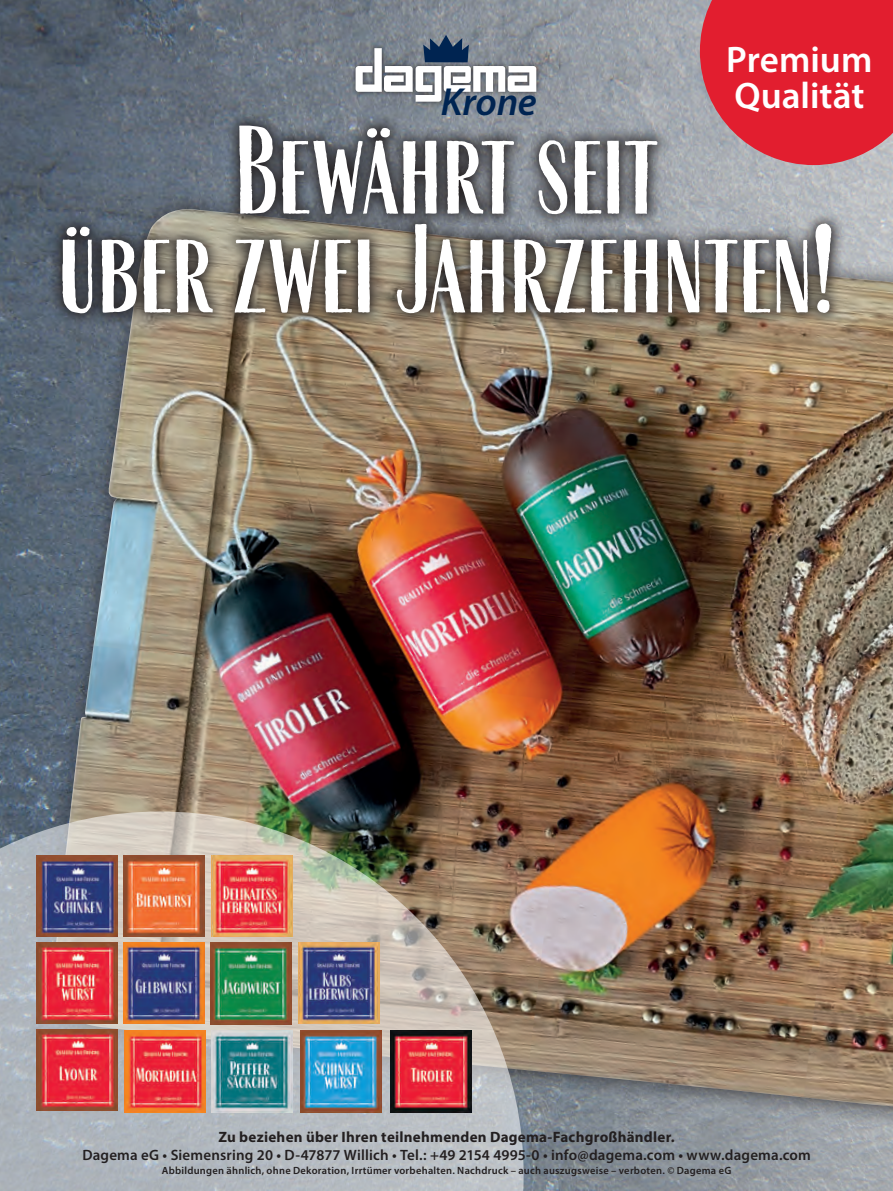
<style>
.page{position:relative;width:893px;height:1191px;background:#fff}
.page>*{position:absolute;margin:0;border:0;box-sizing:border-box;transform-origin:0 0}
.t1{font:103.65px/98.7px "Farmhand Sans";color:#fff;text-align:center}
.t2{font:italic 600 39.3px "Myriad Pro";letter-spacing:-.01em;color:#002451}
.t3{font:600 37.05px "Myriad Pro";color:#fff}
.t4{font:600 15px "Myriad Pro";letter-spacing:.01em;color:#231f20}
.t5{font:700 15px "Myriad Pro";letter-spacing:.015em;color:#231f20}
.t6{font:600 10.5px "Myriad Pro";letter-spacing:.025em;color:#231f20}
</style>
<div class="page">
<img style="left:0;top:0;width:893px;height:1191px">
<div style="left:35px;top:191px;width:858px;height:961px;background:#231f20;opacity:.75"></div>
<img style="left:53px;top:209px;width:840px;height:897px">
<svg style="left:47px;top:111px;width:799px;height:217px;background:#676767"></svg>
<div style="left:350px;top:43px;width:192px;height:64px;background:#231f20;opacity:.75"></div>
<svg style="left:356px;top:35px;width:180px;height:67px"></svg>
<img style="left:0;top:811px;width:524px;height:380px">
<div style="left:298px;top:942px;width:81px;height:81px;background:#e4ab60"></div>
<img style="left:299px;top:942px;width:79px;height:81px">
<img style="left:37px;top:1029px;width:81px;height:81px">
<img style="left:125px;top:1031px;width:81px;height:81px">
<img style="left:300px;top:1031px;width:81px;height:81px">
<img style="left:391px;top:1031px;width:81px;height:81px">
<img style="left:211px;top:1030px;width:81px;height:82px">
<img style="left:37px;top:855px;width:81px;height:81px">
<img style="left:123px;top:855px;width:81px;height:81px">
<img style="left:37px;top:942px;width:81px;height:81px">
<img style="left:210px;top:943px;width:81px;height:81px">
<img style="left:123px;top:942px;width:81px;height:81px">
<svg style="left:211px;top:855px;width:81px;height:81px"></svg>
<img style="left:212px;top:855px;width:79px;height:81px">
<svg style="left:700px;top:0;width:193px;height:165px;background:#db2f3f"></svg>
<h3 class="t3" style="left:726px;top:36px;width:148px">Premium</h3>
<h2 class="t2" style="left:441px;top:76px;width:97px">Krone</h2>
<h3 class="t3" style="left:734px;top:72px;width:131px">Qualität</h3>
<h1 class="t1" style="left:58px;top:122px;width:778px">Bewährt seit<br>über zwei Jahrzehnten!</h1>
<h3 class="t5" style="left:218px;top:1127px;width:458px">Zu beziehen über Ihren teilnehmenden Dagema-Fachgroßhändler.</h3>
<h3 class="t4" style="left:82px;top:1145px;width:730px">Dagema eG • Siemensring 20 • D-47877 Willich • Tel.: +49 2154 4995-0 • info@dagema.com • www.dagema.com</h3>
<p class="t6" style="left:162px;top:1163px;width:571px">Abbildungen ähnlich, ohne Dekoration, Irrtümer vorbehalten. Nachdruck – auch auszugsweise – verboten. © Dagema eG</p>
</div>
